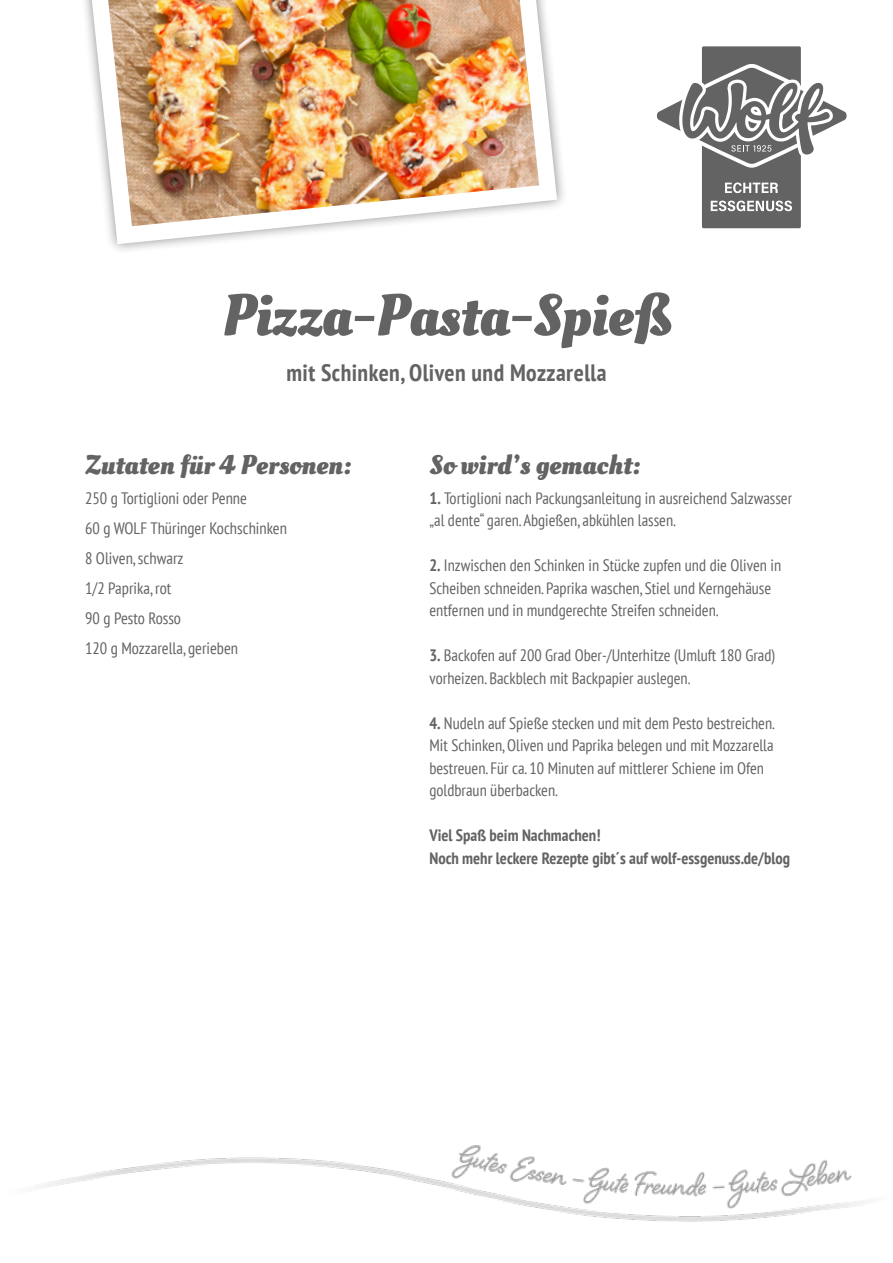
<style>
.page{position:relative;width:893px;height:1263px;background:#fff}
.page>*{position:absolute;margin:0;border:0;box-sizing:border-box;transform-origin:0 0}
.t1{font:700 58.5px "Oleo Script";letter-spacing:-.01em;color:#646363}
.t2{font:700 27px "Oleo Script";color:#646363}
.t3{font:700 condensed 23.7px "PT Sans";letter-spacing:.02em;color:#646363}
.t4{font:condensed 16.5px/22.5px "PT Sans";color:#646363}
.t5{font:700 condensed 16.5px/22.5px "PT Sans";color:#646363}
.s1{font-weight:700}
</style>
<div class="page">
<img style="left:41px;top:1145px;width:822px;height:77px">
<div style="left:702px;top:46px;width:99px;height:182px;background:#646363;border-radius:2px"></div>
<svg style="left:657px;top:64px;width:190px;height:104px"></svg>
<svg style="left:725px;top:182px;width:53px;height:11px"></svg>
<svg style="left:711px;top:201px;width:81px;height:10px"></svg>
<div style="left:72px;top:0;width:496px;height:255px;background:#000;opacity:.46"></div>
<svg style="left:92px;top:0;width:465px;height:244px"></svg>
<img style="left:108px;top:0;width:431px;height:226px">
<h1 class="t1" style="left:222px;top:280px;width:450px">Pizza-Pasta-Spieß</h1>
<h3 class="t3" style="left:286px;top:357px;width:322px">mit Schinken, Oliven und Mozzarella</h3>
<h2 class="t2" style="left:85px;top:448px;width:269px">Zutaten für 4 Personen:</h2>
<p class="t4" style="left:85px;top:482px;width:203px;line-height:30px">250 g Tortiglioni oder Penne<br>60 g WOLF Thüringer Kochschinken<br>8 Oliven, schwarz<br>1/2 Paprika, rot<br>90 g Pesto Rosso<br>120 g Mozzarella, gerieben</p>
<h2 class="t2" style="left:429px;top:448px;width:213px">So wird’s gemacht:</h2>
<p class="t4" style="left:429px;top:486px;width:364px"><span class="s1">1.</span> Tortiglioni nach Packungsanleitung in ausreichend Salzwasser „al dente“ garen. Abgießen, abkühlen lassen.</p>
<p class="t4" style="left:429px;top:554px;width:353px"><span class="s1">2.</span> Inzwischen den Schinken in Stücke zupfen und die Oliven in<br>Scheiben schneiden. Paprika waschen, Stiel und Kerngehäuse entfernen und in mundgerechte Streifen schneiden.</p>
<p class="t4" style="left:429px;top:644px;width:347px"><span class="s1">3.</span> Backofen auf 200 Grad Ober-/Unterhitze (Umluft 180 Grad) vorheizen. Backblech mit Backpapier auslegen.</p>
<p class="t4" style="left:429px;top:711px;width:347px"><span class="s1">4.</span> Nudeln auf Spieße stecken und mit dem Pesto bestreichen.<br>Mit Schinken, Oliven und Paprika belegen und mit Mozzarella bestreuen. Für ca. 10 Minuten auf mittlerer Schiene im Ofen goldbraun überbacken.</p>
<p class="t5" style="left:429px;top:824px;width:362px">Viel Spaß beim Nachmachen!<br>Noch mehr leckere Rezepte gibt´s auf wolf-essgenuss.de/blog</p>
</div>
